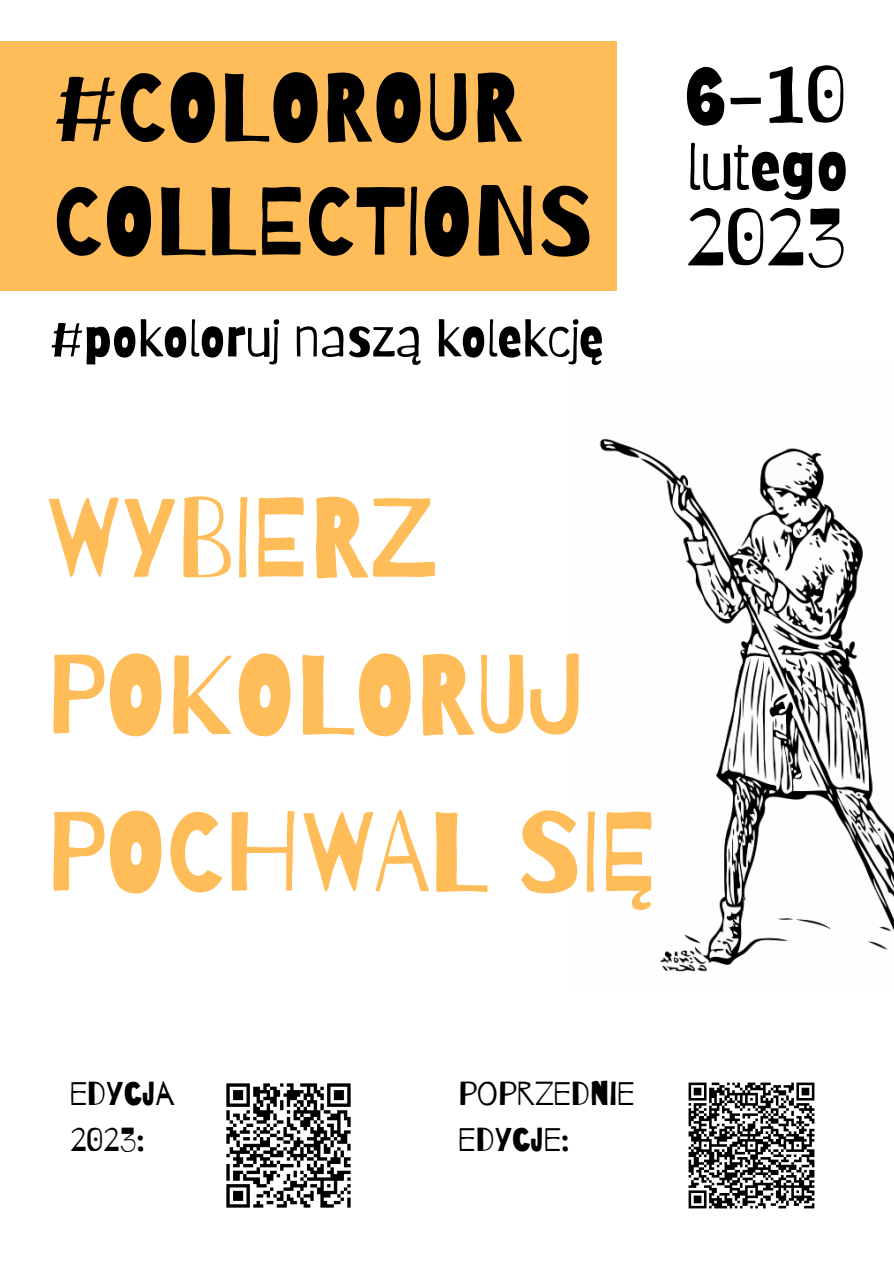
<style>
.page{position:relative;width:894px;height:1264px;background:#fff}
.page>*{position:absolute;margin:0;border:0;box-sizing:border-box;transform-origin:0 0}
.t1{font:112.5px "Barriecito";color:#ffbd59}
.t2{font:96.15px "Barriecito";color:#000}
.t3{font:80.1px "Barriecito";color:#000}
.t4{font:63.45px "Barriecito";color:#000}
.t5{font:50.25px "Barriecito";color:#000}
.t6{font:33.15px "Barrio";color:#000}
</style>
<div class="page">
<div style="left:0;top:41px;width:616px;height:250px;background:#ffbd59"></div>
<img style="left:688px;top:1082px;width:127px;height:127px">
<img style="left:226px;top:1083px;width:125px;height:125px">
<img style="left:599px;top:439px;width:294px;height:533px">
<p class="t2" style="left:53px;top:48px;width:470px">#COLOROUR</p>
<p class="t2" style="left:53px;top:162px;width:541px">COLLECTIONS</p>
<p class="t5" style="left:50px;top:308px;width:555px">#pokoloruj naszą kolekcję</p>
<p class="t3" style="left:685px;top:46px;width:162px">6-10</p>
<p class="t4" style="left:686px;top:129px;width:163px">lutego</p>
<p class="t3" style="left:685px;top:188px;width:162px">2023</p>
<p class="t1" style="left:46px;top:468px;width:395px">WYBIERZ</p>
<p class="t1" style="left:46px;top:625px;width:540px">POKOLORUJ</p>
<p class="t1" style="left:46px;top:782px;width:611px">POCHWAL SIĘ</p>
<p class="t6" style="left:70px;top:1075px;width:106px">EDYCJA</p>
<p class="t6" style="left:70px;top:1121px;width:76px">2023:</p>
<p class="t6" style="left:458px;top:1075px;width:178px">POPRZEDNIE</p>
<p class="t6" style="left:458px;top:1121px;width:112px">EDYCJE:</p>
</div>
